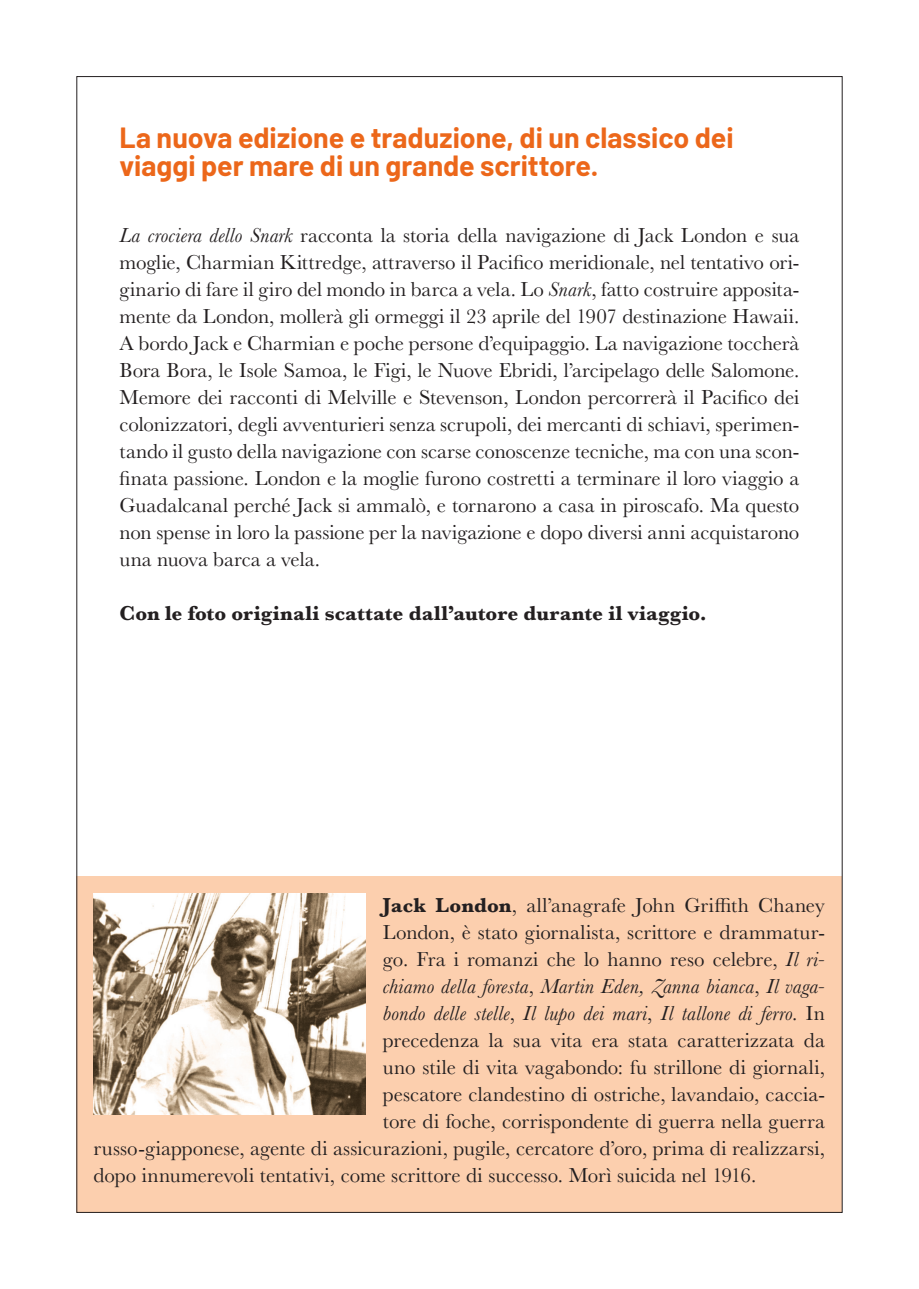
<style>
.page{position:relative;width:919px;height:1289px;background:#fff}
.page>*{position:absolute;margin:0;border:0;box-sizing:border-box;transform-origin:0 0}
.t1{font:700 28.5px/28.3px "Barlow";color:#ec671a}
.t2{font:21px/27px "Baskerville";letter-spacing:.005em;color:#231f20;text-align:justify}
.t3{font:italic 21px "Baskerville";letter-spacing:.01em;color:#231f20}
.t4{font:700 21px "Baskerville";letter-spacing:.005em;color:#231f20}
.s1{font-style:italic}
.s2{font-weight:700}
.s3{font-style:normal}
</style>
<div class="page">
<div style="left:77px;top:876px;width:764px;height:336px;background:#fccfae"></div>
<img style="left:94px;top:893px;width:272px;height:221px">
<h1 class="t1" style="left:120px;top:121px;width:615px">La nuova edizione e traduzione, di un classico dei viaggi per mare di un grande scrittore.</h1>
<p class="t2" style="left:120px;top:221px;width:681px"><span class="s1">La crociera dello Snark</span> racconta la storia della navigazione di Jack London e sua moglie, Charmian Kittredge, attraverso il Pacifico meridionale, nel tentativo ori&shy;ginario di fare il giro del mondo in barca a vela. Lo <span class="s1">Snark</span>, fatto costruire apposita&shy;mente da London, mollerà gli ormeggi il 23 aprile del 1907 destinazione Hawaii.<br>A bordo Jack e Charmian e poche persone d’equipaggio. La navigazione toccherà Bora Bora, le Isole Samoa, le Figi, le Nuove Ebridi, l’arcipelago delle Salomone.<br>Memore dei racconti di Melville e Stevenson, London percorrerà il Pacifico dei colonizzatori, degli avventurieri senza scrupoli, dei mercanti di schiavi, sperimen&shy;tando il gusto della navigazione con scarse conoscenze tecniche, ma con una scon&shy;finata passione. London e la moglie furono costretti a terminare il loro viaggio a Guadalcanal perché Jack si ammalò, e tornarono a casa in piroscafo. Ma questo non spense in loro la passione per la navigazione e dopo diversi anni acquistarono una nuova barca a vela.</p>
<p class="t4" style="left:120px;top:598px;width:589px">Con le foto originali scattate dall’autore durante il viaggio.</p>
<p class="t2" style="left:383px;top:892px;width:443px"><span class="s2">Jack London</span>, all’anagrafe John Griffith Chaney</p>
<p class="t2" style="left:383px;top:919px;width:443px">London, è stato giornalista, scrittore e drammatur-</p>
<p class="t2" style="left:383px;top:946px;width:443px">go. Fra i romanzi che lo hanno reso celebre, <span class="s1">Il ri-</span></p>
<p class="t3" style="left:383px;top:972px;width:443px">chiamo della foresta<span class="s3">,</span> Martin Eden, Zanna bianca<span class="s3">,</span> Il vaga-</p>
<p class="t3" style="left:383px;top:999px;width:443px">bondo delle stelle<span class="s3">,</span> Il lupo dei mari<span class="s3">,</span> Il tallone di ferro<span class="s3">. In</span></p>
<p class="t2" style="left:383px;top:1027px;width:443px">precedenza la sua vita era stata caratterizzata da</p>
<p class="t2" style="left:383px;top:1054px;width:443px">uno stile di vita vagabondo: fu strillone di giornali,</p>
<p class="t2" style="left:383px;top:1081px;width:443px">pescatore clandestino di ostriche, lavandaio, caccia-</p>
<p class="t2" style="left:383px;top:1108px;width:443px">tore di foche, corrispondente di guerra nella guerra</p>
<p class="t2" style="left:94px;top:1135px;width:732px">russo-giapponese, agente di assicurazioni, pugile, cercatore d’oro, prima di realizzarsi,</p>
<p class="t2" style="left:94px;top:1162px;width:664px">dopo innumerevoli tentativi, come scrittore di successo. Morì suicida nel 1916.</p>
</div>
